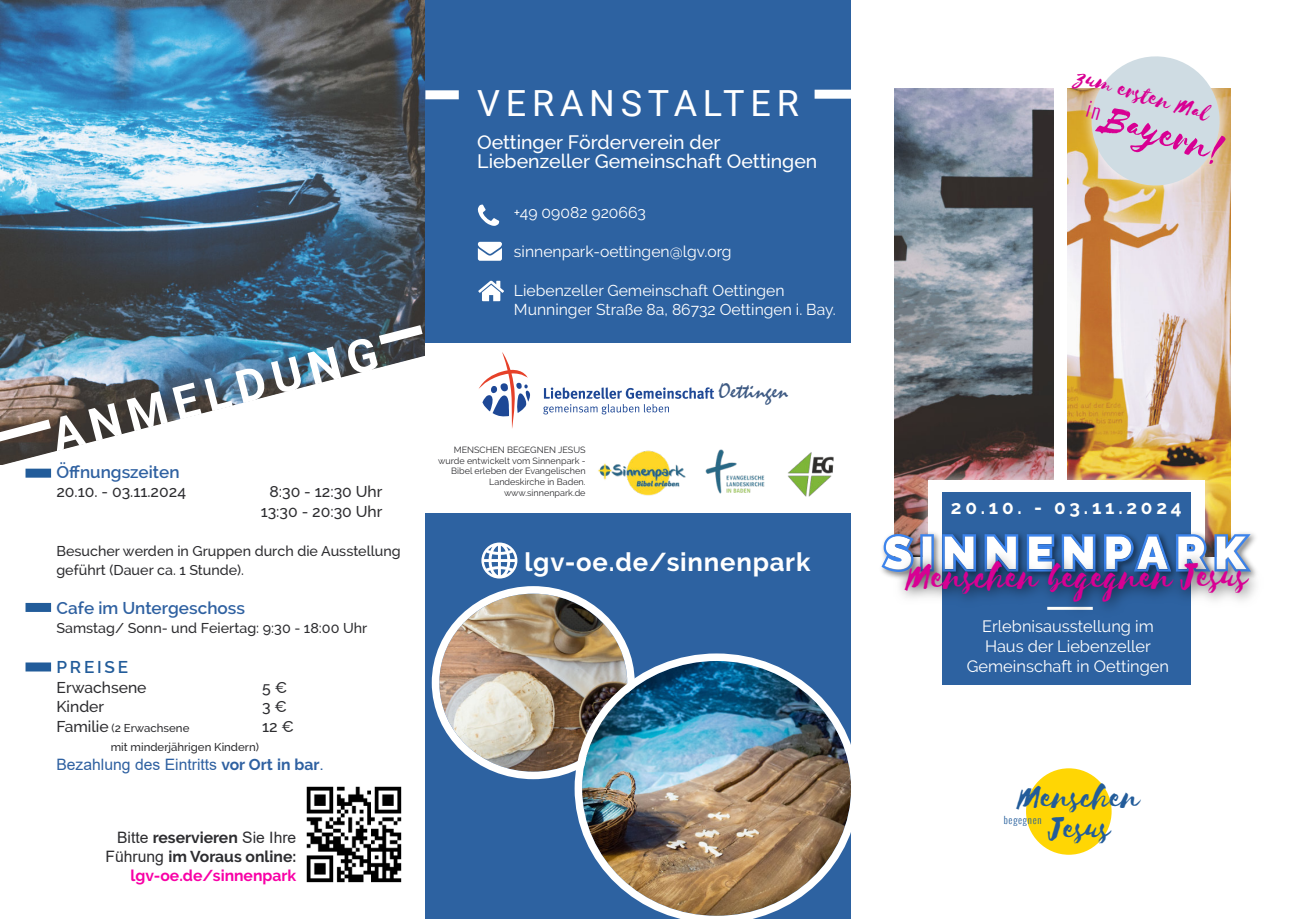
<style>
.page{position:relative;width:1289px;height:919px;background:#fff}
.page>*{position:absolute;margin:0;border:0;box-sizing:border-box;transform-origin:0 0}
.t1{font:900 46.2px "Raleway";letter-spacing:.16em;color:#fff}
.t2{font:700 45.6px "Roboto";color:#fff}
.t3{font:43.8px "Selima";color:#d80093}
.t4{font:41.4px "Selima";color:#d80093;scale:.96 1}
.t5{font:36.6px/31.3px "Selima";color:#225c9a;text-align:center}
.t6{font:36px "Roboto";letter-spacing:.16em;color:#fff}
.t7{font:26.25px "Selima";color:#d80093}
.t8{font:700 25.65px "Raleway";letter-spacing:.03em;color:#fff}
.t9{font:22.8px "Mistral";color:#3f5b84}
.t10{font:500 19.5px/19.4px "Raleway";color:#fff}
.t11{font:700 19.05px "Raleway";letter-spacing:.2em;color:#fffffd}
.t12{font:600 17.1px "Raleway";color:#2f61a1}
.t13{font:600 17.1px "Raleway";letter-spacing:.16em;color:#225c9a}
.t14{font:16.35px/19.6px "Raleway";color:#fff;text-align:center}
.t15{font:15.75px/19.4px "Raleway";color:#fff}
.t16{font:500 15.75px/19.4px "Raleway";color:#2d2d30;text-align:center}
.t17{font:700 15.75px/19.4px "Raleway";color:#f800a6;text-align:right}
.t18{font:15.75px "Arial";color:#2f61a1}
.t19{font:15.75px "Arial";color:#2d2d30}
.t20{font:500 14.25px/19.4px "Raleway";color:#2d2d30}
.t21{font:500 11.4px "Raleway";color:#2d2d30}
.t22{font:300 9.75px "Oswald";letter-spacing:.075em;color:#225c9a}
.t23{font:9px/10.8px "Raleway";color:#2d2d30;text-align:right}
.s1{font-size:15.75px}
.s2{font-family:"Raleway";font-weight:700}
.s3{font-family:"Arial";font-weight:400;color:#2d2d30}
.s4{color:#2d2d30}
</style>
<div class="page">
<img style="left:0;top:0;width:425px;height:464px">
<div style="left:425px;top:0;width:425px;height:918px;background:#2d62a1"></div>
<div style="left:425px;top:343px;width:426px;height:169px;background:#fff"></div>
<img style="left:598px;top:450px;width:235px;height:46px">
<div style="left:425px;top:90px;width:34px;height:9px;background:#fff"></div>
<div style="left:814px;top:90px;width:37px;height:9px;background:#fff"></div>
<img style="left:432px;top:586px;width:198px;height:193px">
<img style="left:574px;top:653px;width:277px;height:265px">
<img style="left:894px;top:88px;width:159px;height:442px">
<img style="left:1067px;top:88px;width:163px;height:442px">
<img style="left:912px;top:464px;width:308px;height:66px">
<div style="left:928px;top:480px;width:276px;height:211px;background:#fff"></div>
<div style="left:942px;top:492px;width:248px;height:192px;background:#2d62a1"></div>
<img style="left:1026px;top:768px;width:86px;height:87px">
<div style="left:1026px;top:768px;width:85px;height:86px;background:#ffd604;border-radius:50%"></div>
<img style="left:1078px;top:88px;width:153px;height:110px">
<svg style="left:478px;top:280px;width:26px;height:21px"></svg>
<svg style="left:478px;top:242px;width:24px;height:19px"></svg>
<svg style="left:478px;top:204px;width:21px;height:22px"></svg>
<img style="left:306px;top:786px;width:96px;height:97px">
<svg style="left:481px;top:542px;width:36px;height:36px"></svg>
<img style="left:883px;top:530px;width:372px;height:47px">
<svg style="left:881px;top:534px;width:32px;height:38px"></svg>
<svg style="left:920px;top:534px;width:13px;height:15px"></svg>
<svg style="left:942px;top:534px;width:34px;height:15px"></svg>
<svg style="left:984px;top:534px;width:34px;height:15px"></svg>
<svg style="left:1026px;top:534px;width:28px;height:15px"></svg>
<svg style="left:1061px;top:534px;width:34px;height:15px"></svg>
<svg style="left:1103px;top:534px;width:147px;height:15px"></svg>
<img style="left:893px;top:549px;width:363px;height:68px">
<svg style="left:0;top:413px;width:61px;height:35px"></svg>
<svg style="left:369px;top:318px;width:56px;height:33px"></svg>
<svg style="left:543px;top:387px;width:171px;height:27px"></svg>
<svg style="left:478px;top:352px;width:52px;height:77px"></svg>
<div style="left:26px;top:662px;width:25px;height:9px;background:#225c9a"></div>
<div style="left:26px;top:468px;width:25px;height:9px;background:#225c9a"></div>
<div style="left:26px;top:603px;width:25px;height:9px;background:#225c9a"></div>
<svg style="left:1084px;top:56px;width:142px;height:137px;background:#d7d9d1"></svg>
<h2 class="t2" style="left:48px;top:417px;width:336px;rotate:-14deg">ANMELDUNG</h2>
<h3 class="t12" style="left:56px;top:462px;width:125px">Öffnungszeiten</h3>
<h3 class="t16" style="left:56px;top:482px;width:131px">20.10. - 03.11.2024</h3>
<h3 class="t16" style="left:261px;top:482px;width:123px">8:30 - 12:30 Uhr<br>13:30 - 20:30 Uhr</h3>
<h3 class="t20" style="left:56px;top:541px;width:345px">Besucher werden in Gruppen durch die Ausstellung geführt (Dauer ca. 1 Stunde).</h3>
<h3 class="t12" style="left:56px;top:597px;width:190px">Cafe im Untergeschoss</h3>
<h3 class="t20" style="left:56px;top:618px;width:312px">Samstag/ Sonn- und Feiertag: 9:30 - 18:00 Uhr</h3>
<h3 class="t13" style="left:56px;top:657px;width:73px">PREISE</h3>
<h3 class="t16" style="left:56px;top:677px;width:92px">Erwachsene</h3>
<h3 class="t16" style="left:262px;top:677px;width:27px">5 €</h3>
<h3 class="t16" style="left:56px;top:696px;width:49px">Kinder</h3>
<h3 class="t16" style="left:262px;top:696px;width:26px">3 €</h3>
<p class="t21" style="left:56px;top:720px;width:134px"><span class="s1">Familie</span> (2 Erwachsene</p>
<h3 class="t16" style="left:262px;top:716px;width:33px">12 €</h3>
<p class="t21" style="left:111px;top:740px;width:150px">mit minderjährigen Kindern)</p>
<h3 class="t18" style="left:56px;top:758px;width:269px">Bezahlung des Eintritts <span class="s2">vor Ort in bar</span>.</h3>
<h3 class="t19" style="left:117px;top:831px;width:181px">Bitte <span class="s2">reservieren</span> Sie Ihre</h3>
<h3 class="t17" style="left:105px;top:846px;width:192px"><span class="s3">Führung</span> <span class="s4">im Voraus online: </span>lgv-oe.de/sinnenpark</h3>
<h3 class="t6" style="left:477px;top:89px;width:323px">VERANSTALTER</h3>
<h3 class="t10" style="left:477px;top:132px;width:342px">Oettinger Förderverein der<br>Liebenzeller Gemeinschaft Oettingen</h3>
<h3 class="t15" style="left:514px;top:203px;width:133px">+49 09082 920663</h3>
<h3 class="t15" style="left:514px;top:242px;width:219px">sinnenpark-oettingen@lgv.org</h3>
<h3 class="t15" style="left:514px;top:281px;width:323px">Liebenzeller Gemeinschaft Oettingen<br>Munninger Straße 8a, 86732 Oettingen i. Bay.</h3>
<p class="t23" style="left:438px;top:444px;width:149px">MENSCHEN BEGEGNEN JESUS wurde entwickelt vom Sinnenpark -<br>Bibel erleben der Evangelischen<br>Landeskirche in Baden. www.sinnenpark.de</p>
<h3 class="t9" style="left:718px;top:383px;width:71px">Oettingen</h3>
<h3 class="t8" style="left:524px;top:546px;width:287px">lgv-oe.de/sinnenpark</h3>
<h3 class="t7" style="left:1080px;top:65px;width:139px;rotate:16deg">zum ersten Mal</h3>
<h3 class="t3" style="left:1110px;top:98px;width:126px;rotate:16deg">Bayern!</h3>
<h3 class="t11" style="left:950px;top:495px;width:232px">20.10. - 03.11.2024</h3>
<h1 class="t1" style="left:883px;top:525px;width:363px">SINNENPARK</h1>
<h3 class="t4" style="left:907px;top:557px;width:357px">Menschen begegnen Jesus</h3>
<h3 class="t14" style="left:966px;top:616px;width:204px">Erlebnisausstellung im<br>Haus der Liebenzeller<br>Gemeinschaft in Oettingen</h3>
<h3 class="t5" style="left:1018px;top:782px;width:123px">Menschen<br>Jesus</h3>
<p class="t22" style="left:1003px;top:811px;width:39px">begegnen</p>
</div>
